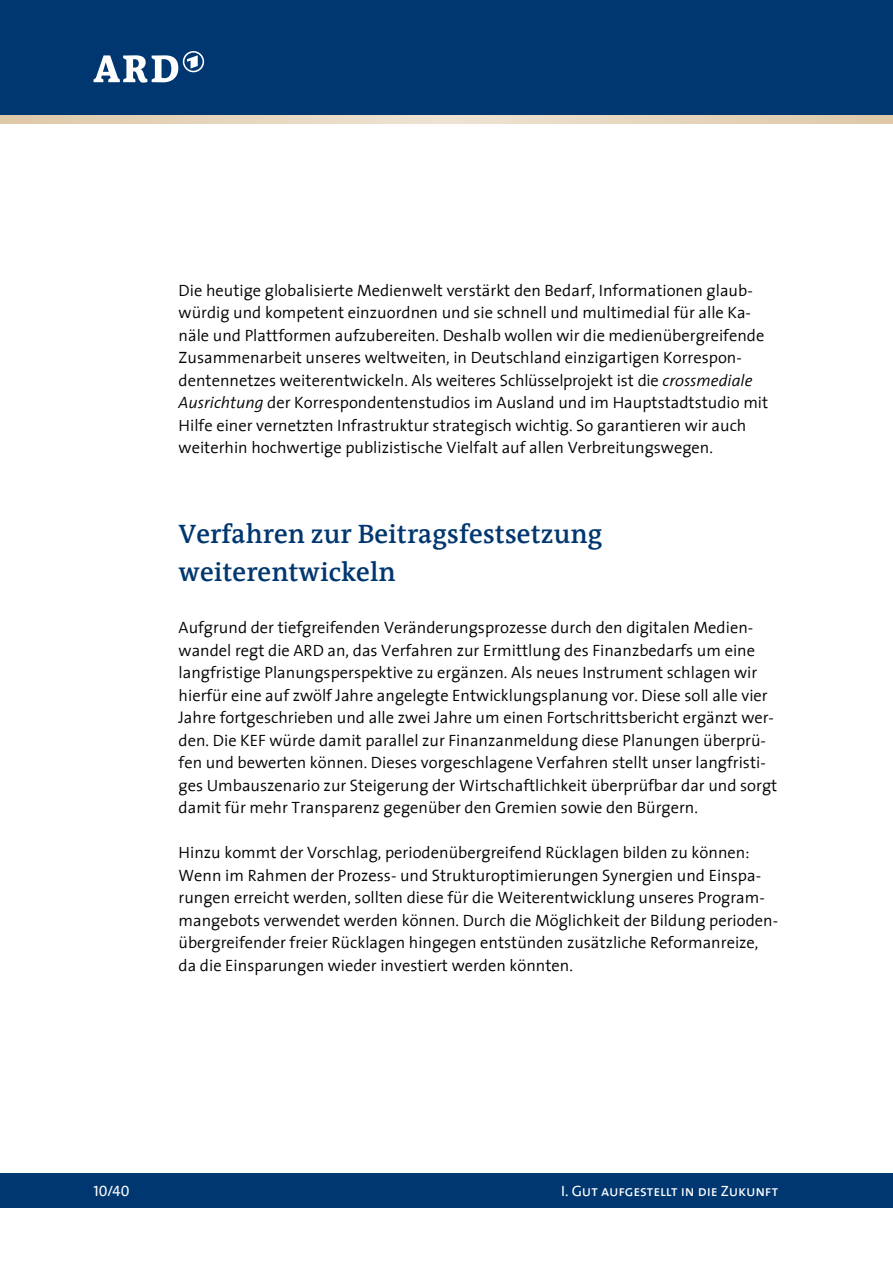
<style>
.page{position:relative;width:893px;height:1263px;background:#fff}
.page>*{position:absolute;margin:0;border:0;box-sizing:border-box;transform-origin:0 0}
.t1{font:600 27px/37.5px "The Antiqua B6";color:#003770}
.t2{font:300 16.5px/22.5px "The Sans 4";color:#000}
.t3{font:15px "The Sans 5 Regular Caps";letter-spacing:-.01em;color:#fff}
.s1{font-style:italic}
</style>
<div class="page">
<div style="left:0;top:1174px;width:893px;height:34px;background:#003770"></div>
<svg style="left:0;top:115px;width:893px;height:8px;background:#e5d5bd"></svg>
<div style="left:0;top:0;width:893px;height:115px;background:#003770"></div>
<svg style="left:94px;top:51px;width:110px;height:32px"></svg>
<p class="t2" style="left:179px;top:278px;width:591px">Die heutige globalisierte Medienwelt verstärkt den Bedarf, Informationen glaub&shy;würdig und kompetent einzuordnen und sie schnell und multimedial für alle Ka&shy;näle und Plattformen aufzubereiten. Deshalb wollen wir die medienübergreifende Zusammenarbeit unseres weltweiten, in Deutschland einzigartigen Korrespon&shy;dentennetzes weiterentwickeln. Als weiteres Schlüsselprojekt ist die <span class="s1">crossmediale Ausrichtung</span> der Korrespondentenstudios im Ausland und im Hauptstadtstudio mit Hilfe einer vernetzten Infrastruktur strategisch wichtig. So garantieren wir auch weiterhin hochwertige publizistische Vielfalt auf allen Verbreitungswegen.</p>
<h1 class="t1" style="left:179px;top:516px;width:425px">Verfahren zur Beitragsfestsetzung weiterentwickeln</h1>
<p class="t2" style="left:179px;top:616px;width:600px">Aufgrund der tiefgreifenden Veränderungsprozesse durch den digitalen Medien&shy;wandel regt die ARD an, das Verfahren zur Ermittlung des Finanzbedarfs um eine langfristige Planungsperspektive zu ergänzen. Als neues Instrument schlagen wir hierfür eine auf zwölf Jahre angelegte Entwicklungsplanung vor. Diese soll alle vier Jahre fortgeschrieben und alle zwei Jahre um einen Fortschrittsbericht ergänzt wer&shy;den. Die KEF würde damit parallel zur Finanzanmeldung diese Planungen überprü&shy;fen und bewerten können. Dieses vorgeschlagene Verfahren stellt unser langfristi&shy;ges Umbauszenario zur Steigerung der Wirtschaftlichkeit überprüfbar dar und sorgt damit für mehr Transparenz gegenüber den Gremien sowie den Bürgern.</p>
<p class="t2" style="left:179px;top:841px;width:601px">Hinzu kommt der Vorschlag, periodenübergreifend Rücklagen bilden zu können:<br>Wenn im Rahmen der Prozess- und Strukturoptimierungen Synergien und Einspa&shy;rungen erreicht werden, sollten diese für die Weiterentwicklung unseres Program&shy;mangebots verwendet werden können. Durch die Möglichkeit der Bildung perioden&shy;übergreifender freier Rücklagen hingegen entstünden zusätzliche Reformanreize, da die Einsparungen wieder investiert werden könnten.</p>
<p class="t3" style="left:94px;top:1178px;width:38px">10/40</p>
<p class="t3" style="left:561px;top:1179px;width:218px">I. Gut aufgestellt in die Zukunft</p>
</div>
